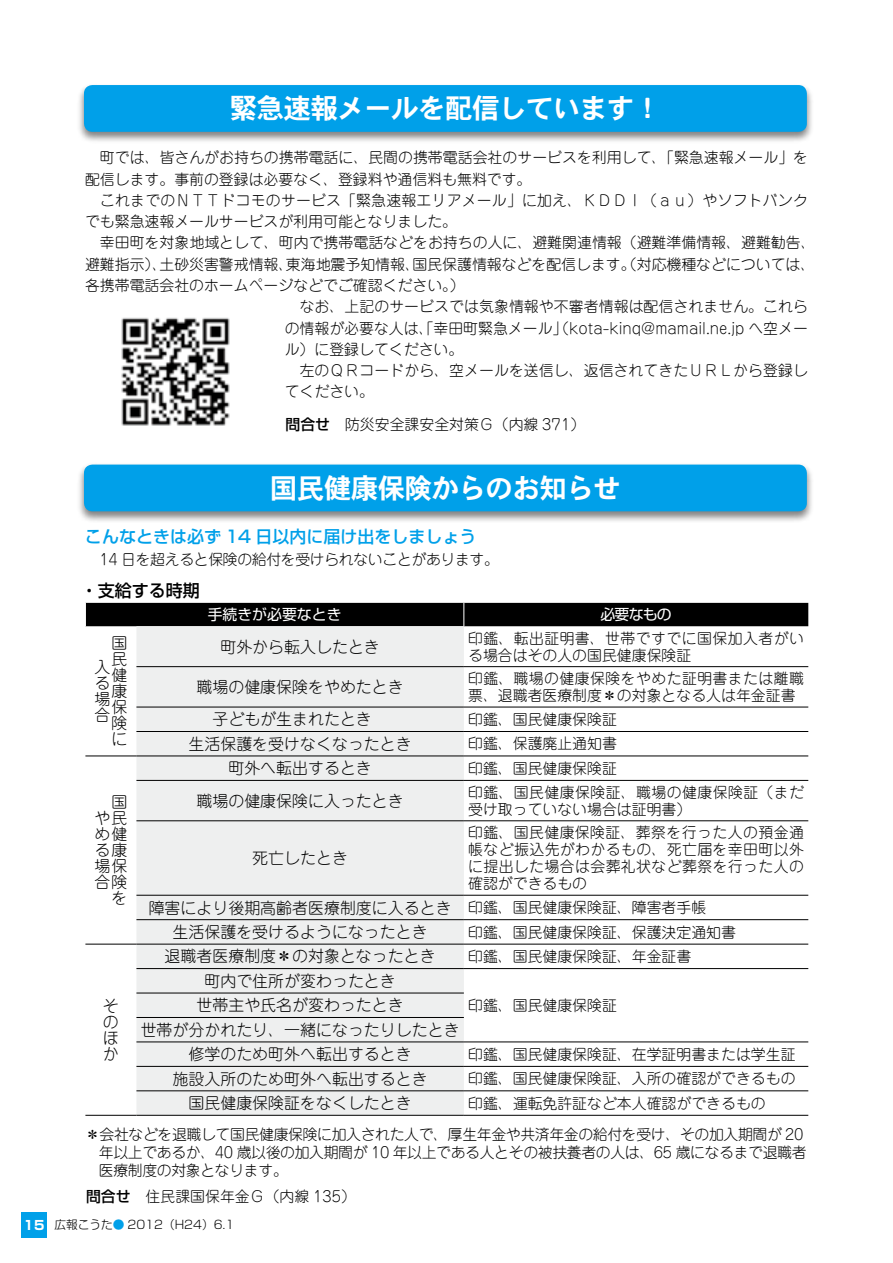
<style>
.page{position:relative;width:893px;height:1263px;background:#fff}
.page>*{position:absolute;margin:0;border:0;box-sizing:border-box;transform-origin:0 0}
.t1{font:27.6px "DFHS Gothic Std W7";letter-spacing:-.025em;color:#fff}
.t2{font:500 16.95px "Shin Go Pro";color:#00a0e9}
.t3{font:500 16.95px "Shin Go Pro";color:#000}
.t4{font:300 15.9px/15.9px "Jun 101 Pro";color:#000;text-align:justify}
.t5{font:300 14.85px/17px "Jun 101 Pro";color:#000;text-align:justify}
.t6{font:300 14.85px/18px "Jun 101 Pro";letter-spacing:-.025em;color:#000}
.t7{font:300 14.85px/17px "Jun 101 Pro";letter-spacing:.03em;color:#000}
.t8{font:14.85px "Shin Go Pro";color:#fff}
.t9{font:300 11.7px "Shin Go Pro";color:#000}
.s1{font-family:"Shin Go Pro";font-weight:500}
.s2{font-size:14.85px}
.s3{font-weight:700;font-size:12.75px;color:#fff}
.s4{color:#00a0e9}
</style>
<div class="page">
<div style="left:77px;top:82px;width:737px;height:61px;background:#000;opacity:.5"></div>
<div style="left:84px;top:85px;width:723px;height:47px;background:#00a0e9;border-radius:9px"></div>
<div style="left:77px;top:461px;width:737px;height:62px;background:#000;opacity:.5"></div>
<div style="left:84px;top:465px;width:723px;height:46px;background:#00a0e9;border-radius:9px"></div>
<img style="left:121px;top:317px;width:109px;height:109px">
<div style="left:136px;top:626px;width:328px;height:489px;background:#eeefef"></div>
<hr style="left:136px;top:666px;width:328px;height:1px;background:#000">
<hr style="left:464px;top:666px;width:344px;height:1px;background:#000">
<hr style="left:136px;top:707px;width:328px;height:1px;background:#000">
<hr style="left:464px;top:707px;width:344px;height:1px;background:#000">
<hr style="left:136px;top:731px;width:328px;height:1px;background:#000">
<hr style="left:464px;top:731px;width:344px;height:1px;background:#000">
<hr style="left:85px;top:755px;width:51px;height:1px;background:#000">
<hr style="left:136px;top:755px;width:328px;height:1px;background:#000">
<hr style="left:464px;top:755px;width:344px;height:1px;background:#000">
<hr style="left:136px;top:780px;width:328px;height:1px;background:#000">
<hr style="left:464px;top:780px;width:344px;height:1px;background:#000">
<hr style="left:136px;top:820px;width:328px;height:1px;background:#000">
<hr style="left:464px;top:820px;width:344px;height:1px;background:#000">
<hr style="left:136px;top:895px;width:328px;height:1px;background:#000">
<hr style="left:464px;top:895px;width:344px;height:1px;background:#000">
<hr style="left:136px;top:919px;width:328px;height:1px;background:#000">
<hr style="left:464px;top:919px;width:344px;height:1px;background:#000">
<hr style="left:85px;top:944px;width:51px;height:1px;background:#000">
<hr style="left:136px;top:944px;width:328px;height:1px;background:#000">
<hr style="left:464px;top:944px;width:344px;height:1px;background:#000">
<hr style="left:136px;top:968px;width:328px;height:1px;background:#000">
<hr style="left:464px;top:968px;width:344px;height:1px;background:#000">
<hr style="left:136px;top:993px;width:328px;height:1px;background:#000">
<hr style="left:136px;top:1017px;width:328px;height:1px;background:#000">
<hr style="left:136px;top:1041px;width:328px;height:1px;background:#000">
<hr style="left:464px;top:1041px;width:344px;height:1px;background:#000">
<hr style="left:136px;top:1066px;width:328px;height:1px;background:#000">
<hr style="left:464px;top:1066px;width:344px;height:1px;background:#000">
<hr style="left:136px;top:1090px;width:328px;height:1px;background:#000">
<hr style="left:464px;top:1090px;width:344px;height:1px;background:#000">
<hr style="left:85px;top:1115px;width:51px;height:1px;background:#000">
<hr style="left:136px;top:1115px;width:328px;height:1px;background:#000">
<hr style="left:464px;top:1115px;width:344px;height:1px;background:#000">
<div style="left:85px;top:603px;width:723px;height:23px;background:#000"></div>
<div style="left:21px;top:1212px;width:26px;height:25px;background:#00a0e9"></div>
<h1 class="t1" style="left:229px;top:93px;width:433px">緊急速報メールを配信しています！</h1>
<p class="t5" style="left:85px;top:148px;width:725px">　町では、皆さんがお持ちの携帯電話に、民間の携帯電話会社のサービスを利用して、「緊急速報メール」を</p>
<p class="t5" style="left:85px;top:169px;width:448px">配信します。事前の登録は必要なく、登録料や通信料も無料です。</p>
<p class="t5" style="left:85px;top:190px;width:724px">　これまでのＮＴＴドコモのサービス「緊急速報エリアメール」に加え、ＫＤＤＩ（ａｕ）やソフトバンク</p>
<p class="t5" style="left:85px;top:211px;width:374px">でも緊急速報メールサービスが利用可能となりました。</p>
<p class="t5" style="left:85px;top:233px;width:732px">　幸田町を対象地域として、町内で携帯電話などをお持ちの人に、避難関連情報（避難準備情報、避難勧告、</p>
<p class="t5" style="left:85px;top:254px;width:732px">避難指示）、土砂災害警戒情報、東海地震予知情報、国民保護情報などを配信します。（対応機種などについては、</p>
<p class="t5" style="left:85px;top:275px;width:381px">各携帯電話会社のホームページなどでご確認ください。）</p>
<p class="t5" style="left:285px;top:296px;width:525px">　なお、上記のサービスでは気象情報や不審者情報は配信されません。これら</p>
<p class="t5" style="left:285px;top:318px;width:525px">の情報が必要な人は、「幸田町緊急メール」（kota-kinq@mamail.ne.jp へ空メー</p>
<p class="t5" style="left:285px;top:339px;width:180px">ル）に登録してください。</p>
<p class="t5" style="left:285px;top:360px;width:525px">　左のＱＲコードから、空メールを送信し、返信されてきたＵＲＬから登録し</p>
<p class="t5" style="left:285px;top:381px;width:91px">てください。</p>
<p class="t5" style="left:285px;top:414px;width:301px"><span class="s1">問合せ</span>　防災安全課安全対策Ｇ（内線 371）</p>
<h1 class="t1" style="left:270px;top:473px;width:353px">国民健康保険からのお知らせ</h1>
<p class="t2" style="left:85px;top:523px;width:393px">こんなときは必ず 14 日以内に届け出をしましょう</p>
<p class="t6" style="left:85px;top:548px;width:415px">　14 日を超えると保険の給付を受けられないことがあります。</p>
<p class="t3" style="left:81px;top:576px;width:121px">・支給する時期</p>
<p class="t8" style="left:208px;top:602px;width:135px">手続きが必要なとき</p>
<p class="t8" style="left:600px;top:602px;width:73px">必要なもの</p>
<p class="t4" style="left:111px;top:633px;width:17px">国民健康保険に</p>
<p class="t4" style="left:94px;top:657px;width:17px">入る場合</p>
<p class="t4" style="left:94px;top:792px;width:34px;text-align:right">国や民め健る康場保合険を</p>
<p class="t4" style="left:103px;top:996px;width:17px">そのほか</p>
<p class="t4" style="left:220px;top:637px;width:161px">町外から転入したとき</p>
<p class="t7" style="left:468px;top:628px;width:337px">印鑑、転出証明書、世帯ですでに国保加入者がいる場合はその人の国民健康保険証</p>
<p class="t4" style="left:196px;top:677px;width:209px">職場の健康保険をやめたとき</p>
<p class="t7" style="left:468px;top:668px;width:337px">印鑑、職場の健康保険をやめた証明書または離職票、退職者医療制度＊の対象となる人は年金証書</p>
<p class="t4" style="left:212px;top:709px;width:177px">子どもが生まれたとき　</p>
<p class="t5" style="left:468px;top:709px;width:150px">印鑑、国民健康保険証</p>
<p class="t4" style="left:189px;top:734px;width:225px">生活保護を受けなくなったとき</p>
<p class="t5" style="left:468px;top:733px;width:150px">印鑑、保護廃止通知書</p>
<p class="t4" style="left:228px;top:758px;width:145px">町外へ転出するとき</p>
<p class="t5" style="left:468px;top:758px;width:150px">印鑑、国民健康保険証</p>
<p class="t4" style="left:196px;top:791px;width:209px">職場の健康保険に入ったとき</p>
<p class="t7" style="left:468px;top:782px;width:337px">印鑑、国民健康保険証、職場の健康保険証（まだ受け取っていない場合は証明書）</p>
<p class="t4" style="left:252px;top:848px;width:97px">死亡したとき</p>
<p class="t5" style="left:468px;top:822px;width:337px">印鑑、国民健康保険証、葬祭を行った人の預金通帳など振込先がわかるもの、死亡届を幸田町以外に提出した場合は会葬礼状など葬祭を行った人の確認ができるもの</p>
<p class="t4" style="left:173px;top:893px;width:535px;line-height:24.5px;text-indent:-24px">障害により後期高齢者医療制度に入るとき <span class="s2">印鑑、国民健康保険証、障害者手帳</span>生活保護を受けるようになったとき</p>
<p class="t5" style="left:468px;top:922px;width:269px">印鑑、国民健康保険証、保護決定通知書</p>
<p class="t4" style="left:165px;top:946px;width:273px">退職者医療制度＊の対象となったとき</p>
<p class="t5" style="left:468px;top:946px;width:225px">印鑑、国民健康保険証、年金証書</p>
<p class="t4" style="left:196px;top:967px;width:209px;line-height:24.5px;text-align:center">町内で住所が変わったとき世帯主や氏名が変わったとき</p>
<p class="t5" style="left:468px;top:995px;width:150px">印鑑、国民健康保険証</p>
<p class="t4" style="left:141px;top:1016px;width:320px;line-height:24.5px;text-align:center">世帯が分かれたり、一緒になったりしたとき修学のため町外へ転出するとき</p>
<p class="t5" style="left:468px;top:1044px;width:329px">印鑑、国民健康保険証、在学証明書または学生証</p>
<p class="t4" style="left:173px;top:1069px;width:257px">施設入所のため町外へ転出するとき</p>
<p class="t5" style="left:468px;top:1068px;width:329px">印鑑、国民健康保険証、入所の確認ができるもの</p>
<p class="t4" style="left:189px;top:1093px;width:225px">国民健康保険証をなくしたとき</p>
<p class="t5" style="left:468px;top:1093px;width:299px">印鑑、運転免許証など本人確認ができるもの</p>
<p class="t6" style="left:99px;top:1124px;width:709px;text-indent:-14px">＊会社などを退職して国民健康保険に加入された人で、厚生年金や共済年金の給付を受け、その加入期間が 20年以上であるか、40 歳以後の加入期間が 10 年以上である人とその被扶養者の人は、65 歳になるまで退職者医療制度の対象となります。</p>
<p class="t5" style="left:86px;top:1186px;width:271px"><span class="s1">問合せ</span>　住民課国保年金Ｇ（内線 135）</p>
<p class="t9" style="left:24px;top:1215px;width:212px"><span class="s3">15</span> 広報こうた<span class="s4">●</span> 2012（H24）6.1</p>
</div>
